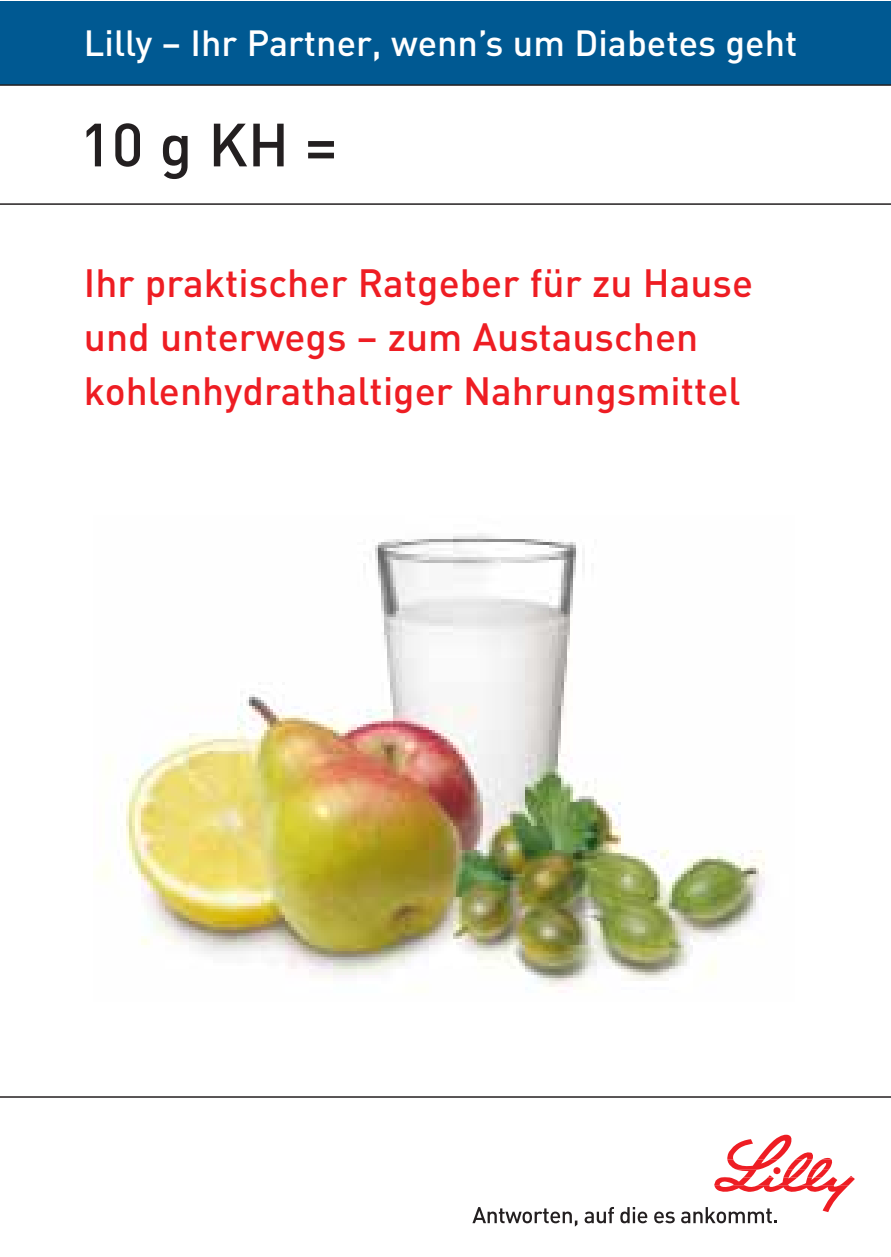
<style>
.page{position:relative;width:891px;height:1257px;background:#fff}
.page>*{position:absolute;margin:0;border:0;box-sizing:border-box;transform-origin:0 0}
.t1{font:500 60px "DIN";color:#231f20}
.t2{font:500 39px/54px "DIN";color:#ee1d23}
.t3{font:500 36px "DIN";color:#fff}
</style>
<div class="page">
<img style="left:102px;top:533px;width:663px;height:454px">
<hr style="left:0;top:203px;width:891px;height:2px;background:#231f20">
<div style="left:0;top:2px;width:891px;height:83px;background:#005992"></div>
<svg style="left:472px;top:1207px;width:105px;height:20px"></svg>
<svg style="left:585px;top:1207px;width:29px;height:16px"></svg>
<svg style="left:620px;top:1207px;width:27px;height:16px"></svg>
<svg style="left:654px;top:1212px;width:21px;height:11px"></svg>
<svg style="left:681px;top:1135px;width:174px;height:88px"></svg>
<hr style="left:0;top:1096px;width:891px;height:2px;background:#231f20">
<hr style="left:0;top:84px;width:891px;height:2px;background:#231f20">
<p class="t3" style="left:84px;top:30px;width:715px">Lilly – Ihr Partner, wenn’s um Diabetes geht</p>
<h1 class="t1" style="left:80px;top:123px;width:259px">10 g KH =</h1>
<p class="t2" style="left:84px;top:260px;width:671px">Ihr praktischer Ratgeber für zu Hause und unterwegs – zum Austauschen kohlenhydrathaltiger Nahrungsmittel</p>
</div>
